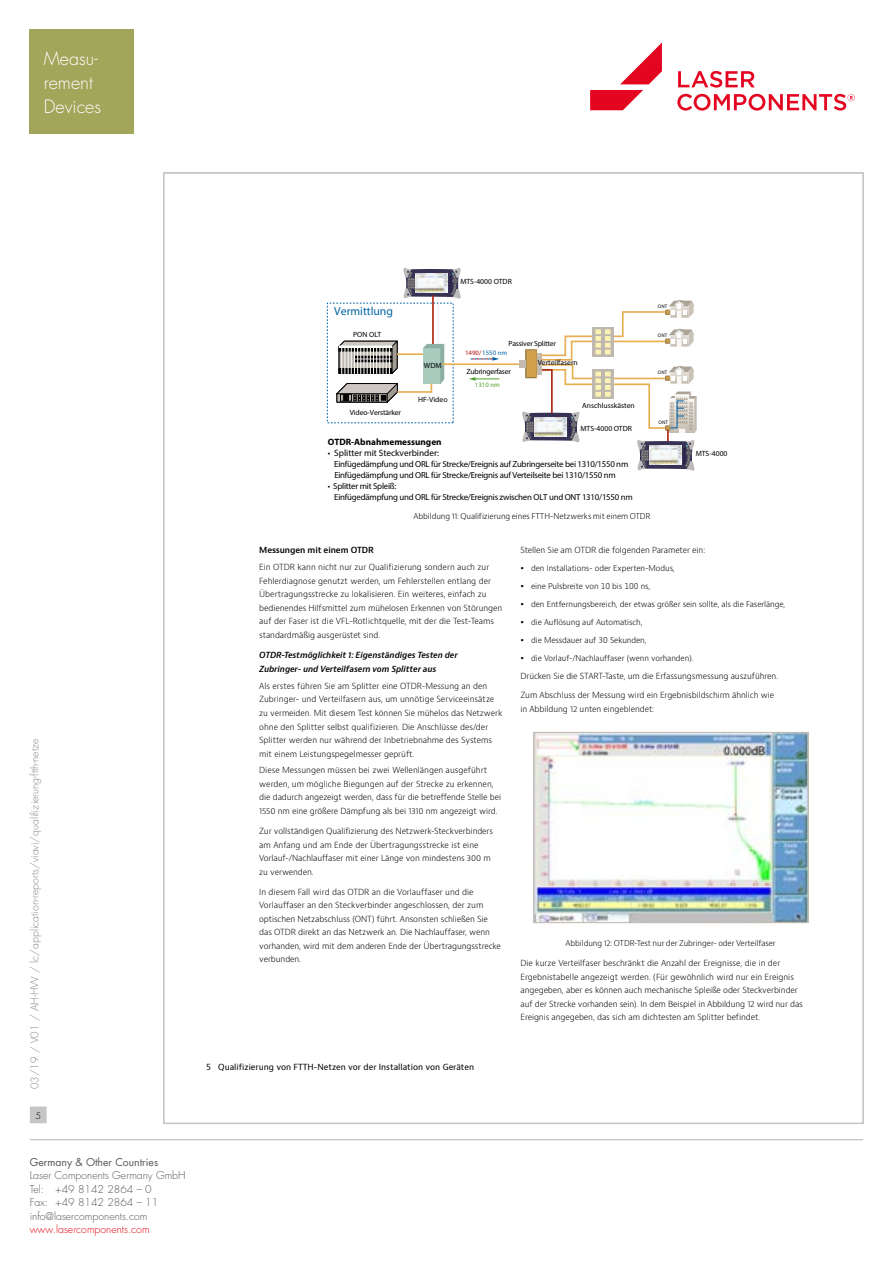
<style>
.page{position:relative;width:893px;height:1263px;background:#fff}
.page>*{position:absolute;margin:0;border:0;box-sizing:border-box;transform-origin:0 0}
.t1{font:300 18px/24px "Futura Std";color:#fff}
.t2{font:11.7px "Myriad Pro";color:#0064a6}
.t3{font:300 10.5px/13.5px "Futura Std";color:#575756}
.t4{font:300 10.5px "Futura Std";color:#878787}
.t5{font:300 10.5px "Futura Std";color:#e30613}
.t6{font:10.5px "Futura Std";color:#575756}
.t7{font:9.15px "Myriad Pro";color:#000}
.t8{font:700 9.15px "Myriad Pro";color:#000}
.t9{font:300 9px "Futura Std";color:#000}
.t10{font:8.85px/11.1px "Myriad Pro";letter-spacing:-.025em;color:#000}
.t11{font:300 8.25px/13.5px "Bernino Sans";letter-spacing:-.01em;color:#000}
.t12{font:italic 600 8.25px/14.1px "Bernino Sans";letter-spacing:-.01em;color:#000}
.t13{font:8.25px "Bernino Sans";color:#000}
.t14{font:600 8.25px "Bernino Sans";letter-spacing:-.01em;color:#000}
.t15{font:300 7.8px "Bernino Sans";letter-spacing:-.01em;color:#000}
.t16{font:7.5px "Myriad Pro";letter-spacing:-.005em;color:#000}
.t17{font:7.5px "Myriad Pro";letter-spacing:-.025em;color:#000}
.t18{font:7.5px "Myriad Pro";letter-spacing:-.03em;color:#000}
.t19{font:6.75px "Myriad Pro";color:#0061a7}
.t20{font:6.75px "Myriad Pro";color:#4da32f}
.t21{font:4.95px "Myriad Pro";color:#000}
.s1{color:#b20e10}
</style>
<div class="page">
<hr style="left:30px;top:1139px;width:833px;height:1px;background:#c6c6c6">
<div style="left:31px;top:1107px;width:15px;height:16px;background:#c6c6c6"></div>
<div style="left:30px;top:1106px;width:17px;height:17px;border:1px solid #c6c6c6"></div>
<svg style="left:677px;top:71px;width:178px;height:40px"></svg>
<svg style="left:590px;top:43px;width:72px;height:67px"></svg>
<svg style="left:336px;top:268px;width:361px;height:203px"></svg>
<img style="left:535px;top:734px;width:272px;height:187px">
<div style="left:533px;top:732px;width:276px;height:191px;border:1px solid #c3bbaf"></div>
<div style="left:30px;top:30px;width:104px;height:104px;background:#a1a65a"></div>
<h1 class="t1" style="left:44px;top:47px;width:59px">Measu&shy;rement<br>Devices</h1>
<p class="t4" style="left:28px;top:1089px;width:352px;rotate:-90deg">03/19 / V01 / AH-HW / lc/application-reports/viavi/qualifizierung-ftth-netze</p>
<p class="t9" style="left:35px;top:1110px;width:7px">5</p>
<p class="t6" style="left:30px;top:1155px;width:130px">Germany &amp; Other Countries</p>
<p class="t3" style="left:30px;top:1169px;width:157px">Laser Components Germany GmbH<br>Tel: +49 8142 2864 – 0<br>Fax: +49 8142 2864 – 11 info@lasercomponents.com</p>
<p class="t5" style="left:30px;top:1223px;width:121px">www.lasercomponents.com</p>
<h2 class="t2" style="left:334px;top:304px;width:60px">Vermittlung</h2>
<p class="t16" style="left:353px;top:329px;width:30px">PON OLT</p>
<p class="t16" style="left:350px;top:407px;width:53px">Video-Verstärker</p>
<p class="t16" style="left:460px;top:276px;width:53px">MTS-4000 OTDR</p>
<p class="t16" style="left:424px;top:361px;width:19px">WDM</p>
<p class="t16" style="left:418px;top:395px;width:31px">HF-Video</p>
<p class="t17" style="left:509px;top:339px;width:49px">Passiver Splitter</p>
<p class="t19" style="left:465px;top:348px;width:43px"><span class="s1">1490/</span>1550 nm</p>
<p class="t18" style="left:467px;top:367px;width:46px">Zubringerfaser</p>
<p class="t20" style="left:475px;top:380px;width:26px">1310 nm</p>
<p class="t16" style="left:538px;top:358px;width:42px">Verteilfasern</p>
<p class="t16" style="left:582px;top:401px;width:54px">Anschlusskästen</p>
<p class="t16" style="left:580px;top:423px;width:53px">MTS-4000 OTDR</p>
<p class="t8" style="left:328px;top:436px;width:115px">OTDR-Abnahmemessungen</p>
<p class="t7" style="left:328px;top:447px;width:113px">• Splitter mit Steckverbinder:</p>
<p class="t10" style="left:334px;top:458px;width:295px">Einfügedämpfung und ORL für Strecke/Ereignis auf Zubringerseite bei 1310/1550 nm<br>Einfügedämpfung und ORL für Strecke/Ereignis auf Verteilseite bei 1310/1550 nm</p>
<p class="t10" style="left:328px;top:480px;width:70px">• Splitter mit Spleiß:</p>
<p class="t21" style="left:658px;top:303px;width:11px">ONT</p>
<p class="t21" style="left:658px;top:332px;width:11px">ONT</p>
<p class="t21" style="left:658px;top:369px;width:11px">ONT</p>
<p class="t21" style="left:659px;top:419px;width:11px">ONT</p>
<p class="t16" style="left:696px;top:448px;width:33px">MTS-4000</p>
<p class="t10" style="left:334px;top:491px;width:300px">Einfügedämpfung und ORL für Strecke/Ereignis zwischen OLT und ONT 1310/1550 nm</p>
<p class="t15" style="left:414px;top:511px;width:238px">Abbildung 11: Qualifizierung eines FTTH-Netzwerks mit einem OTDR</p>
<p class="t11" style="left:520px;top:544px;width:186px">Stellen Sie am OTDR die folgenden Parameter ein:</p>
<p class="t15" style="left:531px;top:563px;width:145px">den Installations- oder Experten-Modus,</p>
<p class="t15" style="left:531px;top:581px;width:121px">eine Pulsbreite von 10 bis 100 ns,</p>
<p class="t15" style="left:531px;top:599px;width:256px">den Entfernungsbereich, der etwas größer sein sollte, als die Faserlänge,</p>
<p class="t15" style="left:531px;top:617px;width:113px">die Auflösung auf Automatisch,</p>
<p class="t15" style="left:531px;top:635px;width:117px">die Messdauer auf 30 Sekunden,</p>
<p class="t15" style="left:531px;top:653px;width:164px">die Vorlauf-/Nachlauffaser (wenn vorhanden).</p>
<p class="t11" style="left:520px;top:670px;width:259px">Drücken Sie die START-Taste, um die Erfassungsmessung auszuführen.</p>
<p class="t11" style="left:520px;top:688px;width:255px">Zum Abschluss der Messung wird ein Ergebnisbildschirm ähnlich wie in Abbildung 12 unten eingeblendet:</p>
<p class="t14" style="left:259px;top:545px;width:116px">Messungen mit einem OTDR</p>
<p class="t11" style="left:259px;top:561px;width:244px">Ein OTDR kann nicht nur zur Qualifizierung sondern auch zur Fehlerdiagnose genutzt werden, um Fehlerstellen entlang der Übertragungsstrecke zu lokalisieren. Ein weiteres, einfach zu bedienendes Hilfsmittel zum mühelosen Erkennen von Störungen auf der Faser ist die VFL-Rotlichtquelle, mit der die Test-Teams standardmäßig ausgerüstet sind.</p>
<p class="t12" style="left:259px;top:648px;width:200px">OTDR-Testmöglichkeit 1: Eigenständiges Testen der<br>Zubringer- und Verteilfasern vom Splitter aus</p>
<p class="t11" style="left:259px;top:679px;width:245px">Als erstes führen Sie am Splitter eine OTDR-Messung an den Zubringer- und Verteilfasern aus, um unnötige Serviceeinsätze zu vermeiden. Mit diesem Test können Sie mühelos das Netzwerk ohne den Splitter selbst qualifizieren. Die Anschlüsse des/der Splitter werden nur während der Inbetriebnahme des Systems mit einem Leistungspegelmesser geprüft.</p>
<p class="t11" style="left:259px;top:764px;width:243px">Diese Messungen müssen bei zwei Wellenlängen ausgeführt werden, um mögliche Biegungen auf der Strecke zu erkennen, die dadurch angezeigt werden, dass für die betreffende Stelle bei 1550 nm eine größere Dämpfung als bei 1310 nm angezeigt wird.</p>
<p class="t11" style="left:259px;top:824px;width:235px">Zur vollständigen Qualifizierung des Netzwerk-Steckverbinders am Anfang und am Ende der Übertragungsstrecke ist eine Vorlauf-/Nachlauffaser mit einer Länge von mindestens 300 m zu verwenden.</p>
<p class="t11" style="left:259px;top:885px;width:243px">In diesem Fall wird das OTDR an die Vorlauffaser und die Vorlauffaser an den Steckverbinder angeschlossen, der zum optischen Netzabschluss (ONT) führt. Ansonsten schließen Sie das OTDR direkt an das Netzwerk an. Die Nachlauffaser, wenn vorhanden, wird mit dem anderen Ende der Übertragungsstrecke verbunden.</p>
<p class="t15" style="left:566px;top:938px;width:212px">Abbildung 12: OTDR-Test nur der Zubringer- oder Verteilfaser</p>
<p class="t11" style="left:520px;top:957px;width:284px">Die kurze Verteilfaser beschränkt die Anzahl der Ereignisse, die in der Ergebnistabelle angezeigt werden. (Für gewöhnlich wird nur ein Ereignis angegeben, aber es können auch mechanische Spleiße oder Steckverbinder auf der Strecke vorhanden sein). In dem Beispiel in Abbildung 12 wird nur das Ereignis angegeben, das sich am dichtesten am Splitter befindet.</p>
<p class="t13" style="left:206px;top:1061px;width:270px">5 Qualifizierung von FTTH-Netzen vor der Installation von Geräten</p>
</div>
